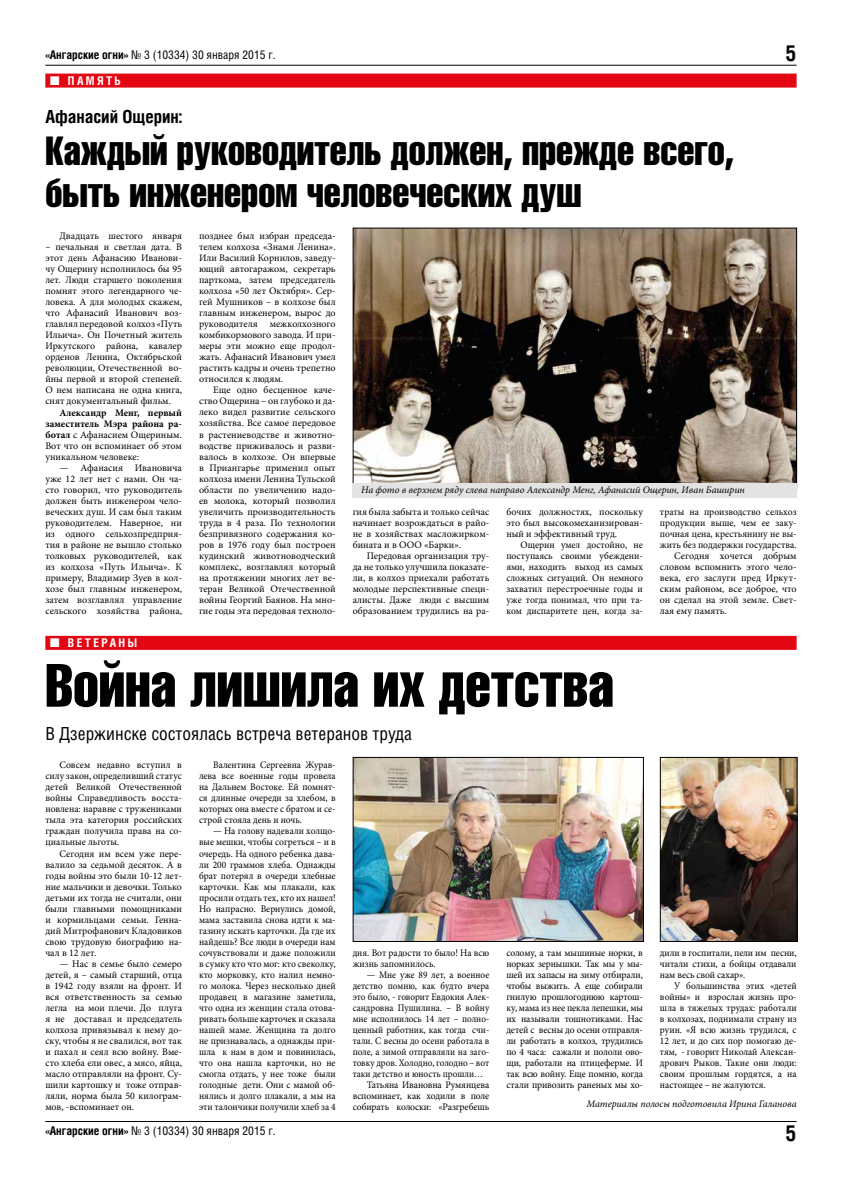
<style>
.page{position:relative;width:842px;height:1191px;background:#fff}
.page>*{position:absolute;margin:0;border:0;box-sizing:border-box;transform-origin:0 0}
.t1{font:60px "Helios Compressed";color:#000}
.t2{font:40px/42px "Helios Compressed";color:#000}
.t3{font:700 22px "Helios Cond";color:#000}
.t4{font:18px "Helios Cond";color:#000}
.t5{font:700 18px "Helios Cond";color:#000}
.t6{font:12px "Helios Cond";color:#000}
.t7{font:700 12px "Helios Cond";letter-spacing:.2em;color:#fff}
.t8{font:10px/11px "Minion Pro";color:#000;text-align:justify}
.t9{font:10px/11px "Minion Pro";color:#000;text-align:justify;scale:.95 1}
.t10{font:10px/11px "Minion Pro";color:#000;text-align:justify;scale:.96 1}
.t11{font:10px "Minion Pro";color:#000;scale:.92 1}
.t12{font:10px/11px "Minion Pro";color:#000;text-align:justify;scale:.94 1}
.t13{font:italic 10px "Minion Pro";color:#000}
.s1{font-weight:700}
</style>
<div class="page">
<hr style="left:45px;top:65px;width:752px;height:1px;background:#000">
<hr style="left:45px;top:1121px;width:752px;height:1px;background:#000">
<div style="left:45px;top:74px;width:752px;height:14px;background:#e30613"></div>
<img style="left:355px;top:230px;width:440px;height:253px">
<div style="left:45px;top:636px;width:752px;height:14px;background:#e30613"></div>
<img style="left:355px;top:759px;width:286px;height:180px">
<div style="left:353px;top:757px;width:290px;height:184px;border:1px solid #000"></div>
<img style="left:662px;top:759px;width:133px;height:180px">
<div style="left:660px;top:757px;width:137px;height:184px;border:1px solid #000"></div>
<div style="left:353px;top:483px;width:444px;height:14px;background:#e3e3e4"></div>
<p class="t6" style="left:45px;top:48px;width:232px"><span class="s1">«Ангарские огни»</span> № 3 (10334) 30 января 2015 г.</p>
<h3 class="t3" style="left:786px;top:40px;width:12px">5</h3>
<p class="t7" style="left:68px;top:73px;width:54px">ПАМЯТЬ</p>
<h3 class="t5" style="left:45px;top:106px;width:138px">Афанасий Ощерин:</h3>
<h2 class="t2" style="left:45px;top:129px;width:690px">Каждый руководитель должен, прежде всего, быть инженером человеческих душ</h2>
<p class="t8" style="left:60px;top:230px;width:124px">Двадцать шестого января</p>
<p class="t8" style="left:45px;top:241px;width:138px">– печальная и светлая дата. В этот день Афанасию Иванови&shy;чу Ощерину исполнилось бы 95 лет. Люди старшего поколения помнят этого легендарного че&shy;ловека. А для молодых скажем, что Афанасий Иванович воз&shy;главлял передовой колхоз «Путь Ильича». Он Почетный житель Иркутского района, кавалер орденов Ленина, Октябрьской революции, Отечественной во&shy;йны первой и второй степеней.<br>О нем написана не одна книга, снят документальный фильм.</p>
<p class="t8" style="left:45px;top:407px;width:138px;text-indent:14px"><span class="s1">Александр Менг, первый заместитель Мэра района ра&shy;ботал</span> с Афанасием Ощериным.<br>Вот что он вспоминает об этом уникальном человеке:</p>
<p class="t8" style="left:45px;top:462px;width:138px;text-indent:14px">— Афанасия Ивановича уже 12 лет нет с нами. Он ча&shy;сто говорил, что руководитель должен быть инженером чело&shy;веческих душ. И сам был таким руководителем. Наверное, ни из одного сельхозпредприя&shy;тия в районе не вышло столько толковых руководителей, как из колхоза «Путь Ильича». К примеру, Владимир Зуев в кол&shy;хозе был главным инженером, затем возглавлял управление сельского хозяйства района,</p>
<p class="t8" style="left:199px;top:230px;width:138px">позднее был избран председа&shy;телем колхоза «Знамя Ленина».<br>Или Василий Корнилов, заведу&shy;ющий автогаражом, секретарь парткома, затем председатель колхоза «50 лет Октября». Сер&shy;гей Мушников – в колхозе был главным инженером, вырос до руководителя межколхозного комбикормового завода. И при&shy;меры эти можно еще продол&shy;жать. Афанасий Иванович умел растить кадры и очень трепетно относился к людям.</p>
<p class="t8" style="left:199px;top:385px;width:138px;text-indent:14px">Еще одно бесценное каче&shy;ство Ощерина – он глубоко и да&shy;леко видел развитие сельского хозяйства. Все самое передовое в растениеводстве и животно&shy;водстве приживалось и разви&shy;валось в колхозе. Он впервые в Приангарье применил опыт колхоза имени Ленина Тульской области по увеличению надо&shy;ев молока, который позволил увеличить производительность труда в 4 раза. По технологии безпривязного содержания ко&shy;ров в 1976 году был построен кудинский животноводческий комплекс, возглавлял который на протяжении многих лет ве&shy;теран Великой Отечественной войны Георгий Баянов. На мно&shy;гие годы эта передовая техноло-</p>
<p class="t13" style="left:361px;top:483px;width:385px">На фото в верхнем ряду слева направо Александр Менг, Афанасий Ощерин, Иван Баширин</p>
<p class="t8" style="left:353px;top:506px;width:138px">гия была забыта и только сейчас начинает возрождаться в райо&shy;не в хозяйствах масложирком&shy;бината и в ООО «Барки».</p>
<p class="t8" style="left:353px;top:550px;width:138px;text-indent:14px">Передовая организация тру&shy;да не только улучшила показате&shy;ли, в колхоз приехали работать молодые перспективные специ&shy;алисты. Даже люди с высшим образованием трудились на ра-</p>
<p class="t8" style="left:506px;top:506px;width:138px">бочих должностях, поскольку это был высокомеханизирован&shy;ный и эффективный труд.</p>
<p class="t10" style="left:506px;top:539px;width:144px;text-indent:14px">Ощерин умел достойно, не поступаясь своими убеждени&shy;ями, находить выход из самых сложных ситуаций. Он немного захватил перестроечные годы и уже тогда понимал, что при та&shy;ком диспаритете цен, когда за-</p>
<p class="t10" style="left:660px;top:506px;width:144px">траты на производство сельхоз</p>
<p class="t10" style="left:660px;top:517px;width:144px">продукции выше, чем ее заку-</p>
<p class="t10" style="left:660px;top:528px;width:144px">почная цена, крестьянину не вы-</p>
<p class="t10" style="left:660px;top:539px;width:144px">жить без поддержки государства.</p>
<p class="t8" style="left:674px;top:550px;width:124px">Сегодня хочется добрым</p>
<p class="t8" style="left:660px;top:561px;width:138px">словом вспомнить этого чело-</p>
<p class="t8" style="left:660px;top:572px;width:138px">века, его заслуги пред Иркут-</p>
<p class="t8" style="left:660px;top:583px;width:138px">ским районом, все доброе, что</p>
<p class="t8" style="left:660px;top:594px;width:138px">он сделал на этой земле. Свет-</p>
<p class="t8" style="left:660px;top:605px;width:68px">лая ему память.</p>
<p class="t7" style="left:68px;top:635px;width:71px">ВЕТЕРАНЫ</p>
<h1 class="t1" style="left:45px;top:650px;width:570px">Война лишила их детства</h1>
<h3 class="t4" style="left:45px;top:722px;width:368px">В Дзержинске состоялась встреча ветеранов труда</h3>
<p class="t8" style="left:45px;top:759px;width:138px;text-indent:14px">Совсем недавно вступил в силу закон, определивший статус детей Великой Отечественной войны Справедливость восста&shy;новлена: наравне с тружениками тыла эта категория российских граждан получила права на со&shy;циальные льготы.</p>
<p class="t8" style="left:45px;top:848px;width:138px;text-indent:14px">Сегодня им всем уже пере&shy;валило за седьмой десяток. А в годы войны это были 10-12 лет&shy;ние мальчики и девочки. Только детьми их тогда не считали, они были главными помощниками и кормильцами семьи. Генна&shy;дий Митрофанович Кладовиков свою трудовую биографию на&shy;чал в 12 лет.</p>
<p class="t8" style="left:45px;top:958px;width:138px;text-indent:14px">— Нас в семье было семеро детей, я – самый старший, отца в 1942 году взяли на фронт. И вся ответственность за семью легла на мои плечи. До плуга я не доставал и председатель колхоза привязывал к нему до&shy;ску, чтобы я не свалился, вот так и пахал и сеял всю войну. Вме&shy;сто хлеба ели овес, а мясо, яйца, масло отправляли на фронт. Су&shy;шили картошку и тоже отправ&shy;ляли, норма была 50 килограм&shy;мов, -вспоминает он.</p>
<p class="t12" style="left:199px;top:759px;width:147px;text-indent:14px">Валентина Сергеевна Журав&shy;лева все военные годы провела на Дальнем Востоке. Ей помнят&shy;ся длинные очереди за хлебом, в которых она вместе с братом и се&shy;строй стояла день и ночь.</p>
<p class="t9" style="left:199px;top:826px;width:145px;text-indent:14px">— На голову надевали холщо&shy;вые мешки, чтобы согреться – и в очередь. На одного ребенка дава&shy;ли 200 граммов хлеба. Однажды брат потерял в очереди хлебные карточки. Как мы плакали, как просили отдать тех, кто их нашел!<br>Но напрасно. Вернулись домой, мама заставила снова идти к ма&shy;газину искать карточки. Да где их найдешь? Все люди в очереди нам сочувствовали и даже положили в сумку кто что мог: кто свеколку, кто морковку, кто налил немно&shy;го молока. Через несколько дней продавец в магазине заметила, что одна из женщин стала отова&shy;ривать больше карточек и сказала нашей маме. Женщина та долго не признавалась, а однажды при&shy;шла к нам в дом и повинилась, что она нашла карточки, но не смогла отдать, у нее тоже были голодные дети. Они с мамой об&shy;нялись и долго плакали, а мы на эти талончики получили хлеб за 4</p>
<p class="t6" style="left:45px;top:1123px;width:232px"><span class="s1">«Ангарские огни»</span> № 3 (10334) 30 января 2015 г.</p>
<p class="t9" style="left:353px;top:947px;width:145px">дня. Вот радости то было! На всю жизнь запомнилось.</p>
<p class="t11" style="left:367px;top:968px;width:135px">— Мне уже 89 лет, а военное</p>
<p class="t11" style="left:353px;top:979px;width:150px">детство помню, как будто вчера</p>
<p class="t11" style="left:353px;top:990px;width:150px">это было, - говорит Евдокия Алек-</p>
<p class="t11" style="left:353px;top:1001px;width:150px">сандровна Пушилина. – В войну</p>
<p class="t11" style="left:353px;top:1012px;width:150px">мне исполнилось 14 лет – полно-</p>
<p class="t11" style="left:353px;top:1023px;width:150px">ценный работник, как тогда счи-</p>
<p class="t11" style="left:353px;top:1034px;width:150px">тали. С весны до осени работала в</p>
<p class="t11" style="left:353px;top:1045px;width:150px">поле, а зимой отправляли на заго-</p>
<p class="t11" style="left:353px;top:1056px;width:150px">товку дров. Холодно, голодно – вот</p>
<p class="t11" style="left:353px;top:1067px;width:143px">таки детство и юность прошли…</p>
<p class="t10" style="left:367px;top:1079px;width:129px">Татьяна Ивановна Румянцева</p>
<p class="t10" style="left:353px;top:1090px;width:144px">вспоминает, как ходили в поле</p>
<p class="t10" style="left:353px;top:1101px;width:144px">собирать колоски: «Разгребешь</p>
<p class="t10" style="left:506px;top:947px;width:144px">солому, а там мышиные норки, в норках зернышки. Так мы у мы&shy;шей их запасы на зиму отбирали, чтобы выжить. А еще собирали гнилую прошлогоднюю картош&shy;ку, мама из нее пекла лепешки, мы их называли тошнотиками. Нас детей с весны до осени отправля&shy;ли работать в колхоз, трудились по 4 часа: сажали и пололи ово&shy;щи, работали на птицеферме. И так всю войну. Еще помню, когда стали привозить раненых мы хо-</p>
<p class="t10" style="left:660px;top:947px;width:144px">дили в госпитали, пели им песни, читали стихи, а бойцы отдавали нам весь свой сахар».</p>
<p class="t9" style="left:660px;top:980px;width:145px;text-indent:14px">У большинства этих «детей войны» и взрослая жизнь про&shy;шла в тяжелых трудах: работали в колхозах, поднимали страну из руин. «Я всю жизнь трудился, с 12 лет, и до сих пор помогаю де&shy;тям, - говорит Николай Алексан&shy;дрович Рыков. Такие они люди: своим прошлым гордятся, а на настоящее – не жалуются.</p>
<p class="t13" style="left:586px;top:1097px;width:212px">Материалы полосы подготовила Ирина Галанова</p>
<h3 class="t3" style="left:786px;top:1120px;width:12px">5</h3>
</div>
